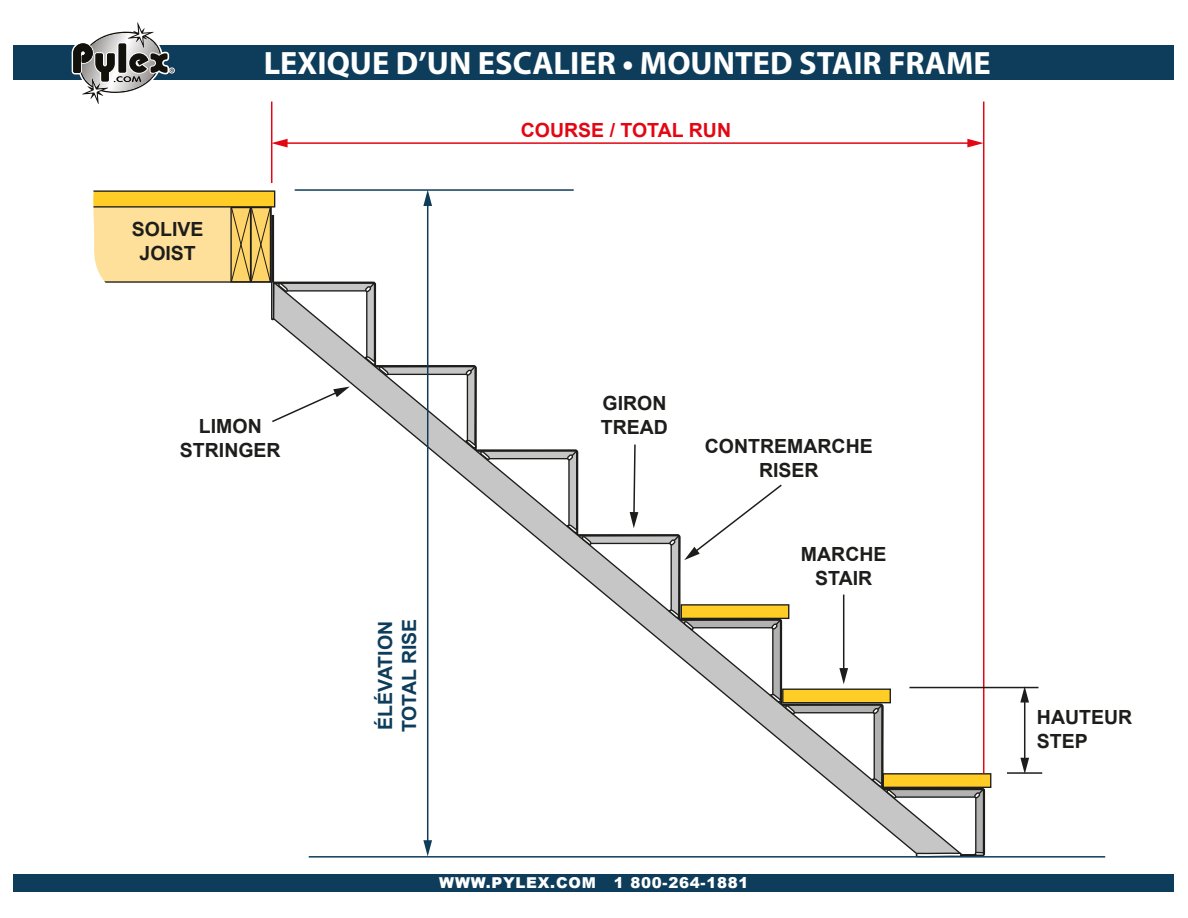
<style>
.page{position:relative;width:1188px;height:918px;background:#fff}
.page>*{position:absolute;margin:0;border:0;box-sizing:border-box;transform-origin:0 0}
.t1{font:700 32.4px "Myriad Pro";color:#fff}
.t2{font:700 19.5px/24px "Arial";color:#1d1d1b;text-align:center}
.t3{font:700 19.5px/24px "Arial";color:#0e3d5b}
.t4{font:700 19.5px "Arial";color:#e30613}
.t5{font:900 15px "Arial";letter-spacing:.05em;color:#fff}
</style>
<div class="page">
<div style="left:14px;top:45px;width:1160px;height:35px;background:#0e3d5b"></div>
<svg style="left:72px;top:22px;width:103px;height:82px"></svg>
<div style="left:14px;top:874px;width:1160px;height:18px;background:#0e3d5b"></div>
<div style="left:91px;top:198px;width:181px;height:85px;background:#ffe09b"></div>
<div style="left:90px;top:190px;width:185px;height:18px;background:#ffcd26;border:1px solid #1d1d1b"></div>
<svg style="left:90px;top:190px;width:21px;height:93px"></svg>
<div style="left:883px;top:773px;width:108px;height:15px;background:#ffcd26;border:1px solid #1d1d1b"></div>
<hr style="left:295px;top:189px;width:279px;height:2px;background:#0e3d5b">
<svg style="left:230px;top:190px;width:756px;height:667px"></svg>
<hr style="left:285px;top:142px;width:685px;height:2px;background:#e30613">
<svg style="left:272px;top:139px;width:16px;height:8px"></svg>
<svg style="left:967px;top:139px;width:16px;height:8px"></svg>
<hr style="left:309px;top:856px;width:796px;height:2px;background:#0e3d5b">
<hr style="left:271px;top:102px;width:1px;height:81px;background:#e30613">
<hr style="left:983px;top:102px;width:1px;height:671px;background:#e30613">
<hr style="left:909px;top:687px;width:129px;height:1px;background:#1d1d1b">
<hr style="left:1007px;top:772px;width:35px;height:2px;background:#1d1d1b">
<hr style="left:1024px;top:700px;width:1px;height:61px;background:#1d1d1b">
<svg style="left:1020px;top:758px;width:9px;height:16px"></svg>
<svg style="left:1020px;top:686px;width:9px;height:17px"></svg>
<p class="t2" style="left:132px;top:217px;width:73px">SOLIVE<br>JOIST</p>
<h1 class="t1" style="left:264px;top:42px;width:729px">LEXIQUE D’UN ESCALIER • MOUNTED STAIR FRAME</h1>
<p class="t4" style="left:521px;top:119px;width:212px">COURSE / TOTAL RUN</p>
<p class="t2" style="left:180px;top:414px;width:102px">LIMON<br>STRINGER</p>
<p class="t3" style="left:373px;top:732px;width:115px;rotate:-90deg">ÉLÉVATION<br>TOTAL RISE</p>
<p class="t2" style="left:601px;top:391px;width:69px;text-align:left">GIRON<br>TREAD</p>
<p class="t2" style="left:705px;top:434px;width:169px">CONTREMARCHE<br>RISER</p>
<p class="t2" style="left:801px;top:542px;width:87px">MARCHE<br>STAIR</p>
<p class="t5" style="left:439px;top:872px;width:311px">WWW.PYLEX.COM 1 800-264-1881</p>
<p class="t2" style="left:1037px;top:706px;width:97px;text-align:left">HAUTEUR<br>STEP</p>
</div>
